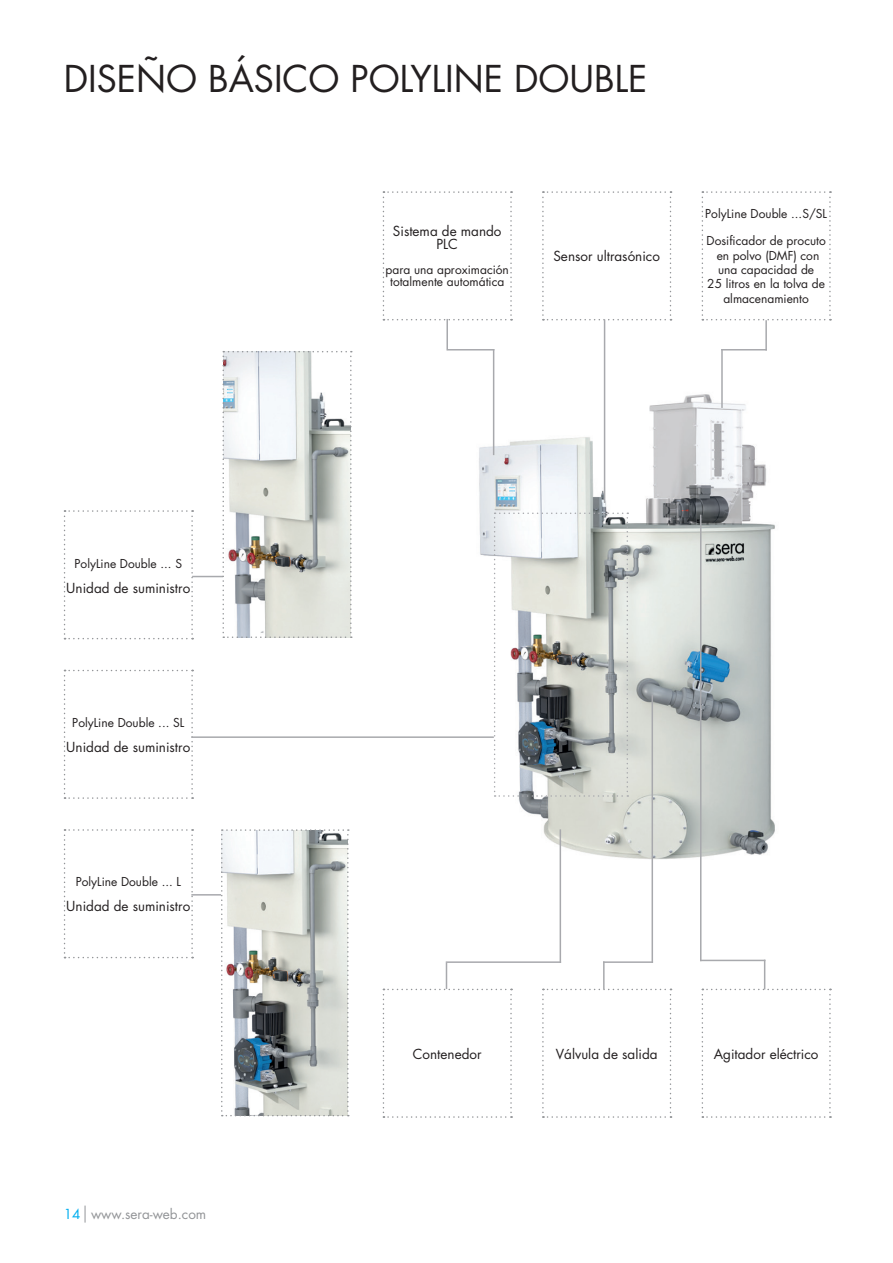
<style>
.page{position:relative;width:893px;height:1263px;background:#fff}
.page>*{position:absolute;margin:0;border:0;box-sizing:border-box;transform-origin:0 0}
.t1{font:36px "Futura";color:#231f20}
.t2{font:13.5px/12.5px "Futura";color:#231f20;text-align:center}
.t3{font:13.5px "Futura";color:#939598}
.t4{font:12px/14.4px "Futura";color:#231f20;text-align:center}
.s1{color:#00aeef}
</style>
<div class="page">
<svg style="left:85px;top:1205px;width:1px;height:17px"></svg>
<svg style="left:542px;top:191px;width:129px;height:129px"></svg>
<svg style="left:702px;top:191px;width:129px;height:129px"></svg>
<svg style="left:383px;top:191px;width:129px;height:129px"></svg>
<svg style="left:542px;top:989px;width:129px;height:129px"></svg>
<svg style="left:64px;top:670px;width:129px;height:129px"></svg>
<svg style="left:64px;top:829px;width:129px;height:129px"></svg>
<svg style="left:64px;top:510px;width:129px;height:129px"></svg>
<hr style="left:192px;top:576px;width:31px;height:1px;background:#a8a9ad">
<hr style="left:191px;top:894px;width:34px;height:1px;background:#a8a9ad">
<img style="left:479px;top:355px;width:296px;height:533px">
<svg style="left:494px;top:512px;width:134px;height:285px"></svg>
<hr style="left:191px;top:736px;width:303px;height:2px;background:#a8a9ad">
<hr style="left:446px;top:319px;width:2px;height:31px;background:#a8a9ad">
<hr style="left:604px;top:319px;width:1px;height:184px;background:#a8a9ad">
<hr style="left:765px;top:320px;width:2px;height:30px;background:#a8a9ad">
<svg style="left:702px;top:960px;width:129px;height:158px"></svg>
<hr style="left:700px;top:960px;width:65px;height:1px;background:#a8a9ad">
<hr style="left:700px;top:515px;width:1px;height:446px;background:#a8a9ad">
<hr style="left:603px;top:961px;width:2px;height:28px;background:#a8a9ad">
<hr style="left:651px;top:695px;width:2px;height:268px;background:#a8a9ad">
<hr style="left:603px;top:961px;width:50px;height:2px;background:#a8a9ad">
<svg style="left:383px;top:963px;width:129px;height:155px"></svg>
<hr style="left:448px;top:349px;width:46px;height:1px;background:#a8a9ad">
<hr style="left:493px;top:349px;width:1px;height:106px;background:#a8a9ad">
<hr style="left:560px;top:829px;width:1px;height:134px;background:#a8a9ad">
<hr style="left:446px;top:961px;width:115px;height:2px;background:#a8a9ad">
<svg style="left:222px;top:351px;width:130px;height:287px"></svg>
<svg style="left:221px;top:829px;width:128px;height:287px"></svg>
<hr style="left:721px;top:349px;width:46px;height:1px;background:#a8a9ad">
<hr style="left:721px;top:349px;width:2px;height:59px;background:#a8a9ad">
<h1 class="t1" style="left:64px;top:54px;width:585px">DISEÑO BÁSICO POLYLINE DOUBLE</h1>
<p class="t2" style="left:393px;top:225px;width:110px">Sistema de mando<br>PLC</p>
<p class="t4" style="left:386px;top:263px;width:125px;line-height:12.5px">para una aproximación totalmente automática</p>
<p class="t2" style="left:553px;top:250px;width:108px">Sensor ultrasónico</p>
<p class="t4" style="left:705px;top:207px;width:123px">PolyLine Double ...S/SL</p>
<p class="t4" style="left:706px;top:233px;width:121px">Dosificador de procuto en polvo (DMF) con una capacidad de<br>25 litros en la tolva de almacenamiento</p>
<p class="t4" style="left:75px;top:556px;width:109px">PolyLine Double ... S</p>
<p class="t2" style="left:66px;top:581px;width:125px">Unidad de suministro</p>
<p class="t4" style="left:72px;top:715px;width:113px">PolyLine Double ... SL</p>
<p class="t2" style="left:66px;top:741px;width:125px">Unidad de suministro</p>
<p class="t4" style="left:76px;top:874px;width:107px">PolyLine Double ... L</p>
<p class="t2" style="left:66px;top:899px;width:125px">Unidad de suministro</p>
<p class="t3" style="left:64px;top:1205px;width:144px"><span class="s1">14</span> www.sera-web.com</p>
<p class="t2" style="left:413px;top:1047px;width:70px">Contenedor</p>
<p class="t2" style="left:556px;top:1047px;width:103px">Válvula de salida</p>
<p class="t2" style="left:714px;top:1047px;width:106px">Agitador eléctrico</p>
</div>
